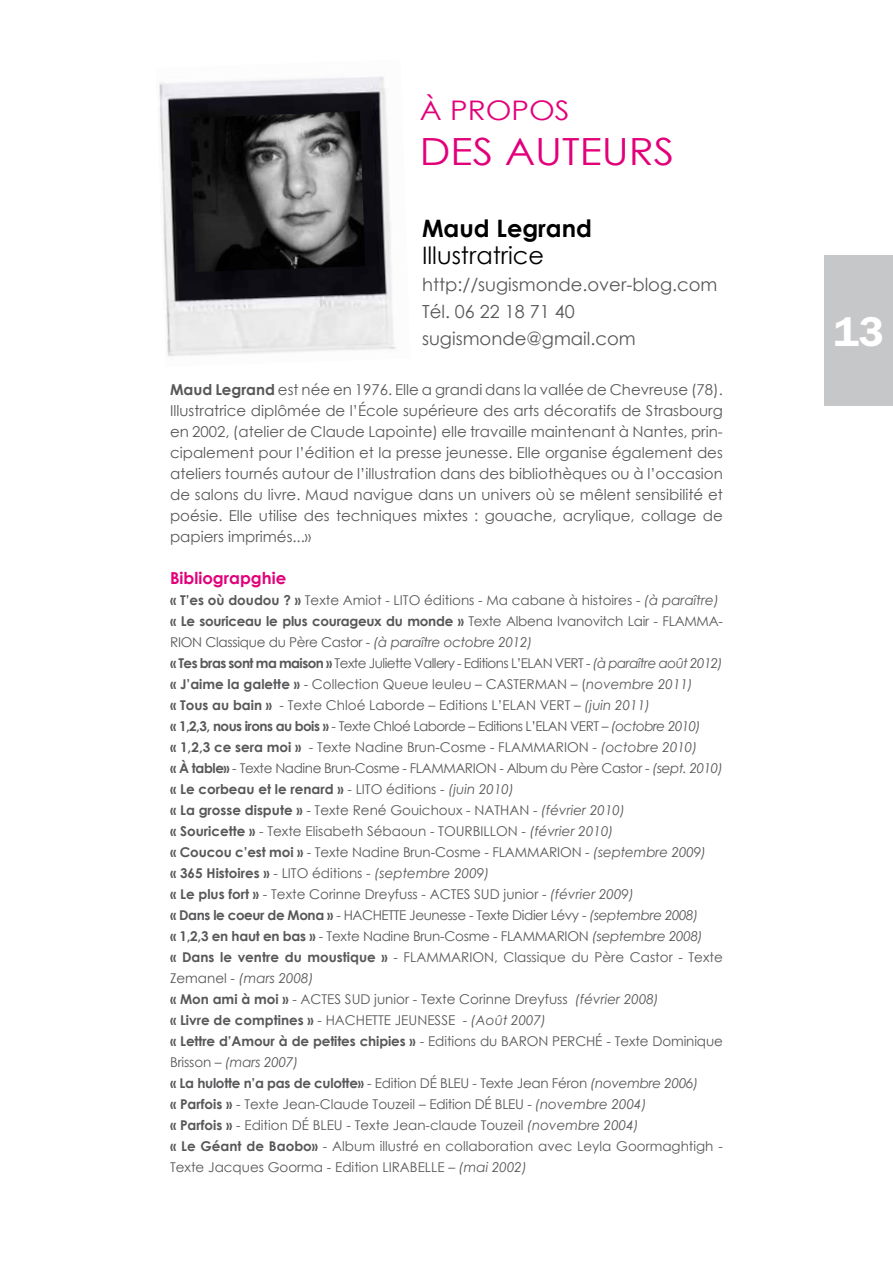
<style>
.page{position:relative;width:893px;height:1263px;background:#fff}
.page>*{position:absolute;margin:0;border:0;box-sizing:border-box;transform-origin:0 0}
.t1{font:600 42px "Franklin Gothic LT";color:#fff}
.t2{font:37.5px "Century Gothic";color:#e2007a;scale:1.1 1}
.t3{font:27px "Century Gothic";color:#e2007a;scale:1.1 1}
.t4{font:24px "Century Gothic";color:#000}
.t5{font:700 24px "Century Gothic";color:#000}
.t6{font:18px/27px "Century Gothic";color:#58585a}
.t7{font:700 16.5px "Century Gothic";color:#e2007a}
.t8{font:15px/21px "Century Gothic";color:#58585a;text-align:justify}
.t9{font:13.5px/21px "Century Gothic";color:#58585a}
.s1{font-weight:700}
.s2{font-style:italic}
</style>
<div class="page">
<div style="left:825px;top:255px;width:68px;height:151px;background:#c6c7c8"></div>
<img style="left:159px;top:76px;width:237px;height:281px">
<img style="left:190px;top:111px;width:175px;height:161px">
<h3 class="t3" style="left:420px;top:92px;width:136px">à PROPOS</h3>
<h2 class="t2" style="left:420px;top:126px;width:22px">DES</h2>
<h2 class="t2" style="left:505px;top:126px;width:132px">AUTEURS</h2>
<h3 class="t5" style="left:422px;top:210px;width:171px">Maud Legrand</h3>
<h3 class="t4" style="left:422px;top:239px;width:123px">Illustratrice</h3>
<h3 class="t6" style="left:422px;top:271px;width:297px">http://sugismonde.over-blog.com<br>Tél. 06 22 18 71 40 sugismonde@gmail.com</h3>
<p class="t8" style="left:170px;top:379px;width:554px"><span class="s1">Maud Legrand</span> est née en 1976. Elle a grandi dans la vallée de Chevreuse (78).<br>Illustratrice diplômée de l’école supérieure des arts décoratifs de Strasbourg en 2002, (atelier de Claude Lapointe) elle travaille maintenant à Nantes, prin&shy;cipalement pour l’édition et la presse jeunesse. Elle organise également des ateliers tournés autour de l’illustration dans des bibliothèques ou à l’occasion de salons du livre. Maud navigue dans un univers où se mêlent sensibilité et poésie. Elle utilise des techniques mixtes : gouache, acrylique, collage de papiers imprimés...»</p>
<p class="t7" style="left:170px;top:565px;width:118px">Bibliograpghie</p>
<p class="t9" style="left:170px;top:589px;width:554px"><span class="s1">« T’es où doudou ? »</span> Texte Amiot - LITO éditions - Ma cabane à histoires - <span class="s2">(à paraître) </span><span class="s1">« Le souriceau le plus courageux du monde »</span> Texte Albena Ivanovitch Lair - FLAMMA-RION Classique du Père Castor - <span class="s2">(à paraître octobre 2012)<br></span><span class="s1">« Tes bras sont ma maison »</span> Texte Juliette Vallery - Editions L’ELAN VERT - <span class="s2">(à paraître août 2012) </span><span class="s1">« J’aime la galette »</span> - Collection Queue leuleu – CASTERMAN – (<span class="s2">novembre 2011)<br></span><span class="s1">« Tous au bain »</span> - Texte Chloé Laborde – Editions L’ELAN VERT – <span class="s2">(juin 2011)<br></span><span class="s1">« 1,2,3, nous irons au bois »</span> - Texte Chloé Laborde – Editions L’ELAN VERT – <span class="s2">(octobre 2010)<br></span><span class="s1">« 1,2,3 ce sera moi »</span> - Texte N adine Brun-Cosme - FLAMMARION - <span class="s2">(octobre 2010)<br></span><span class="s1">« à table»</span> <span class="s2">-</span> Texte N adine Brun-Cosme - FLAMMARION - Album du Père Castor - <span class="s2">(sept. 2010) </span><span class="s1">« Le corbeau et le renard »</span> - LITO éditions - <span class="s2">(juin 2010)<br></span><span class="s1">« La grosse dispute »</span> - Texte René Gouichoux - NATHAN - <span class="s2">(février 2010)<br></span><span class="s1">« Souricette »</span> - Texte Elisabeth Sébaoun - TOURB ILLON - <span class="s2">(février 2010)<br></span><span class="s1">« Coucou c’est moi »</span> - Texte N adine Brun-Cosme - FLAMMARION - <span class="s2">(septembre 2009)<br></span><span class="s1">« 365 Histoires »</span> - LITO éditions - <span class="s2">(septembre 2009)<br></span><span class="s1">« Le plus fort »</span> - Texte Corinne Dreyfuss - ACTES SUD junior - <span class="s2">(février 2009)<br></span><span class="s1">« Dans le coeur de Mona »</span> - HACHETTE Jeunesse - Texte Didier Lévy - <span class="s2">(septembre 2008)<br></span><span class="s1">« 1,2,3 en haut en bas »</span> - Texte N adine Brun-Cosme - FLAMMARION <span class="s2">(septembre 2008)<br></span><span class="s1">« Dans le ventre du moustique »</span> - FLAMMARION , Classique du Père Castor - Texte Zemanel - <span class="s2">(mars 2008)<br></span><span class="s1">« Mon ami à moi »</span> - ACTES SUD junior - Texte Corinne Dreyfuss <span class="s2">(février 2008)<br></span><span class="s1">« Livre de comptines »</span> - HACHETTE JEUNESSE</p>
<p class="t9" style="left:170px;top:1010px;width:554px;text-indent:293px">- <span class="s2">(Août 2007)<br></span><span class="s1">« Lettre d’Amour à de petites chipies »</span> - Editions du BARON PERCHÉ - Texte Dominique Brisson – <span class="s2">(mars 2007)<br></span><span class="s1">« La hulotte n’a pas de culotte»</span> - Edition DÉ BLEU - Texte Jean Féron <span class="s2">(novembre 2006)<br></span><span class="s1">« Parfois »</span> - Texte Jean-Claude Touzeil – Edition DÉ BLEU - <span class="s2">(novembre 2004)<br></span><span class="s1">« Parfois »</span> - Edition DÉ BLEU - Texte Jean-claude Touzeil <span class="s2">(novembre 2004)<br></span><span class="s1">« Le Géant de Baobo»</span> - Album illustré en collaboration avec Leyla Goormaghtigh - Texte Jacques Goorma - Edition LIRABELLE – <span class="s2">(mai 2002)</span></p>
<h1 class="t1" style="left:834px;top:307px;width:52px">13</h1>
</div>
